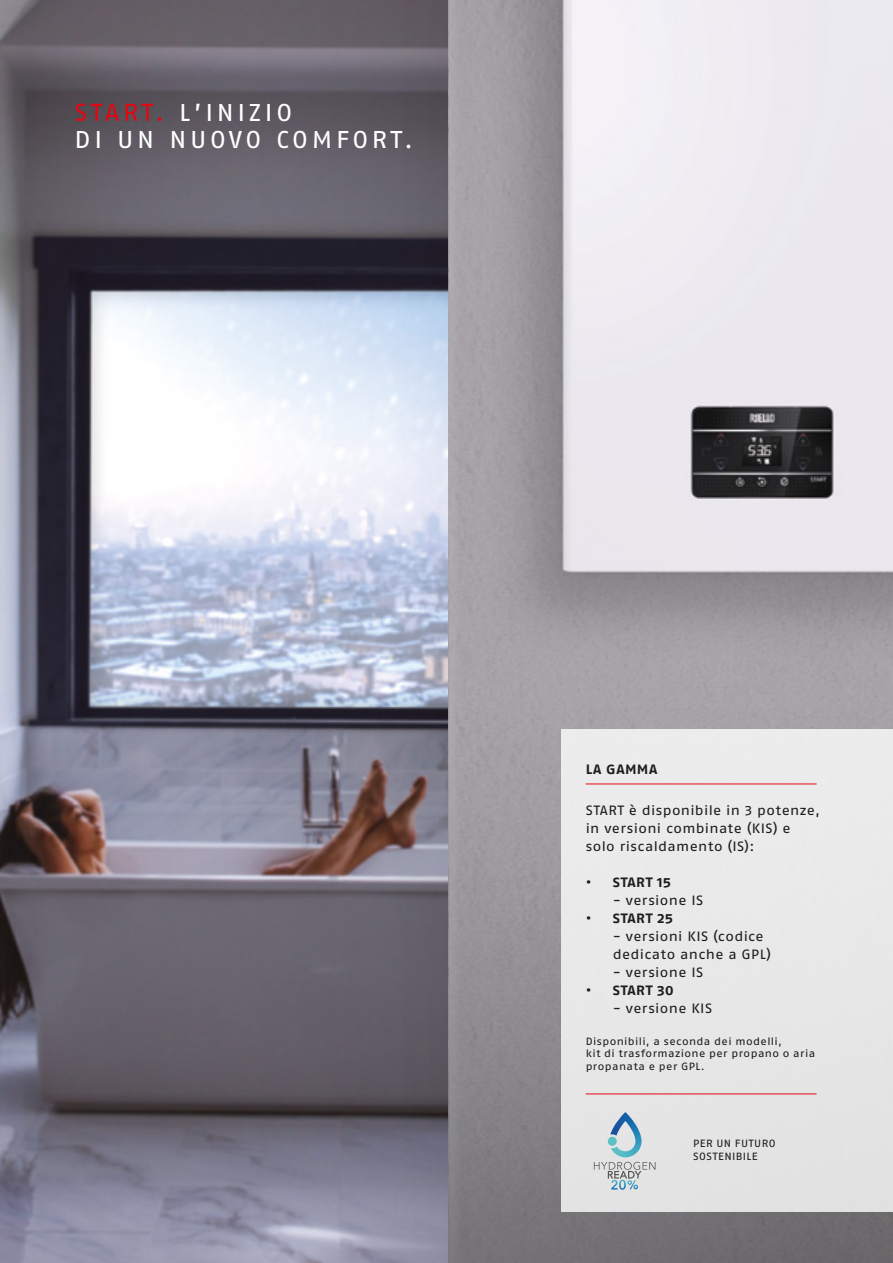
<style>
.page{position:relative;width:893px;height:1263px;background:#fff}
.page>*{position:absolute;margin:0;border:0;box-sizing:border-box;transform-origin:0 0}
.t1{font:24.3px/26.7px "Fago Ex Lf";letter-spacing:.15em;color:#fff}
.t2{font:13.5px/18px "Fago Ex Lf";letter-spacing:.025em;color:#1d1d1b}
.t3{font:700 13.5px "Fago Ex Lf";letter-spacing:.04em;color:#1d1d1b}
.t4{font:10.5px/12.6px "Fago Ex Lf";letter-spacing:.035em;color:#1d1d1b}
</style>
<div class="page">
<img style="left:0;top:0;width:449px;height:1263px">
<img style="left:449px;top:0;width:444px;height:1263px">
<div style="left:561px;top:729px;width:332px;height:483px;background:#e8e8e9"></div>
<hr style="left:586px;top:783px;width:231px;height:1px;background:#e30613">
<hr style="left:586px;top:1093px;width:231px;height:1px;background:#e30613">
<img style="left:610px;top:1112px;width:31px;height:45px">
<div style="left:608px;top:1137px;width:9px;height:9px;background:#5cc0c5;border-radius:50%"></div>
<svg style="left:594px;top:1162px;width:61px;height:28px"></svg>
<h1 class="t1" style="left:74px;top:98px;width:340px">START. L’INIZIO<br>DI UN NUOVO COMFORT.</h1>
<p class="t3" style="left:586px;top:761px;width:73px">LA GAMMA</p>
<p class="t2" style="left:586px;top:801px;width:236px">START è disponibile in 3 potenze, in versioni combinate (KIS) e solo riscaldamento (IS):</p>
<p class="t3" style="left:586px;top:874px;width:87px">• START 15</p>
<p class="t2" style="left:613px;top:891px;width:92px">- versione IS</p>
<p class="t3" style="left:586px;top:910px;width:89px">• START 25</p>
<p class="t2" style="left:613px;top:927px;width:160px">- versioni KIS (codice dedicato anche a GPL)</p>
<p class="t2" style="left:613px;top:963px;width:92px">- versione IS</p>
<p class="t3" style="left:586px;top:982px;width:90px">• START 30</p>
<p class="t2" style="left:613px;top:999px;width:101px">- versione KIS</p>
<p class="t4" style="left:586px;top:1034px;width:231px">Disponibili, a seconda dei modelli,<br>kit di trasformazione per propano o aria propanata e per GPL.</p>
<p class="t4" style="left:693px;top:1137px;width:84px">PER UN FUTURO<br>SOSTENIBILE</p>
</div>
